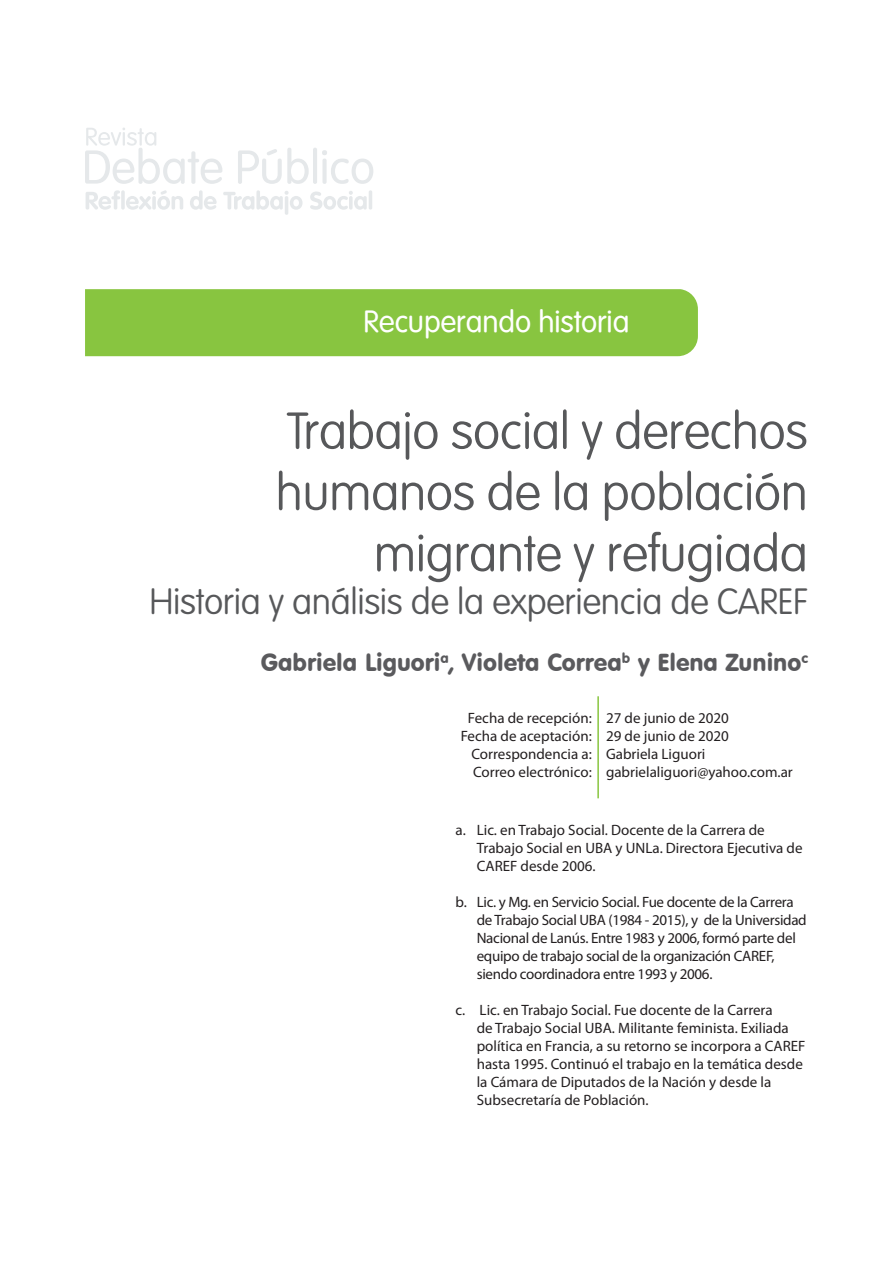
<style>
.page{position:relative;width:893px;height:1263px;background:#fff}
.page>*{position:absolute;margin:0;border:0;box-sizing:border-box;transform-origin:0 0}
.t1{font:100 51px/61.2px "VAG Rounded Std";letter-spacing:-.01em;color:#57585a;text-align:right}
.t2{font:100 36px "VAG Rounded Std";letter-spacing:-.01em;color:#57585a}
.t3{font:30px "VAG Rounded Lt Normal";color:#fff}
.t4{font:24px "VAG Rounded BT";color:#5a5a5d}
.t5{font:15px/18px "Myriad Pro";color:#231f20}
.t6{font:15px/18px "Myriad Pro";letter-spacing:-.02em;color:#231f20}
</style>
<div class="page">
<div style="left:85px;top:289px;width:613px;height:67px;background:#88c540"></div>
<svg style="left:85px;top:128px;width:137px;height:56px"></svg>
<svg style="left:238px;top:148px;width:71px;height:36px"></svg>
<hr style="left:313px;top:148px;width:4px;height:36px;background:#e5e8ea;border-radius:2px">
<svg style="left:322px;top:150px;width:51px;height:34px"></svg>
<svg style="left:86px;top:190px;width:34px;height:20px"></svg>
<hr style="left:121px;top:190px;width:4px;height:20px;background:#e5e8ea;border-radius:2px">
<svg style="left:126px;top:190px;width:57px;height:20px"></svg>
<svg style="left:190px;top:190px;width:27px;height:20px"></svg>
<svg style="left:223px;top:190px;width:80px;height:25px"></svg>
<svg style="left:310px;top:191px;width:57px;height:19px"></svg>
<hr style="left:369px;top:190px;width:3px;height:20px;background:#e5e8ea;border-radius:2px">
<hr style="left:597px;top:696px;width:2px;height:102px;background:#88c540">
<h3 class="t3" style="left:363px;top:304px;width:267px">Recuperando historia</h3>
<h1 class="t1" style="left:275px;top:402px;width:534px">Trabajo social y derechos humanos de la población migrante y refugiada</h1>
<h2 class="t2" style="left:149px;top:581px;width:660px">Historia y análisis de la experiencia de CAREF</h2>
<h3 class="t4" style="left:261px;top:647px;width:549px">Gabriela Liguori<sup>a</sup>, Violeta Correa<sup>b</sup> y Elena Zunino<sup>c</sup></h3>
<p class="t5" style="left:461px;top:709px;width:132px;text-align:right">Fecha de recepción:<br>Fecha de aceptación:<br>Correspondencia a:<br>Correo electrónico:</p>
<p class="t5" style="left:606px;top:709px;width:188px">27 de junio de 2020<br>29 de junio de 2020<br>Gabriela Liguori gabrielaliguori@yahoo.com.ar</p>
<p class="t5" style="left:477px;top:821px;width:327px;text-indent:-21px">a. Lic. en Trabajo Social. Docente de la Carrera de<br>Trabajo Social en UBA y UNLa. Directora Ejecutiva de<br>CAREF desde 2006.</p>
<p class="t6" style="left:477px;top:893px;width:331px;text-indent:-21px">b. Lic. y Mg. en Servicio Social. Fue docente de la Carrera de Trabajo Social UBA (1984 - 2015), y de la Universidad Nacional de Lanús. Entre 1983 y 2006, formó parte del equipo de trabajo social de la organización CAREF, siendo coordinadora entre 1993 y 2006.</p>
<p class="t5" style="left:477px;top:1001px;width:330px;text-indent:-21px">c. Lic. en Trabajo Social. Fue docente de la Carrera<br>de Trabajo Social UBA. Militante feminista. Exiliada política en Francia, a su retorno se incorpora a CAREF hasta 1995. Continuó el trabajo en la temática desde la Cámara de Diputados de la Nación y desde la Subsecretaría de Población.</p>
</div>
